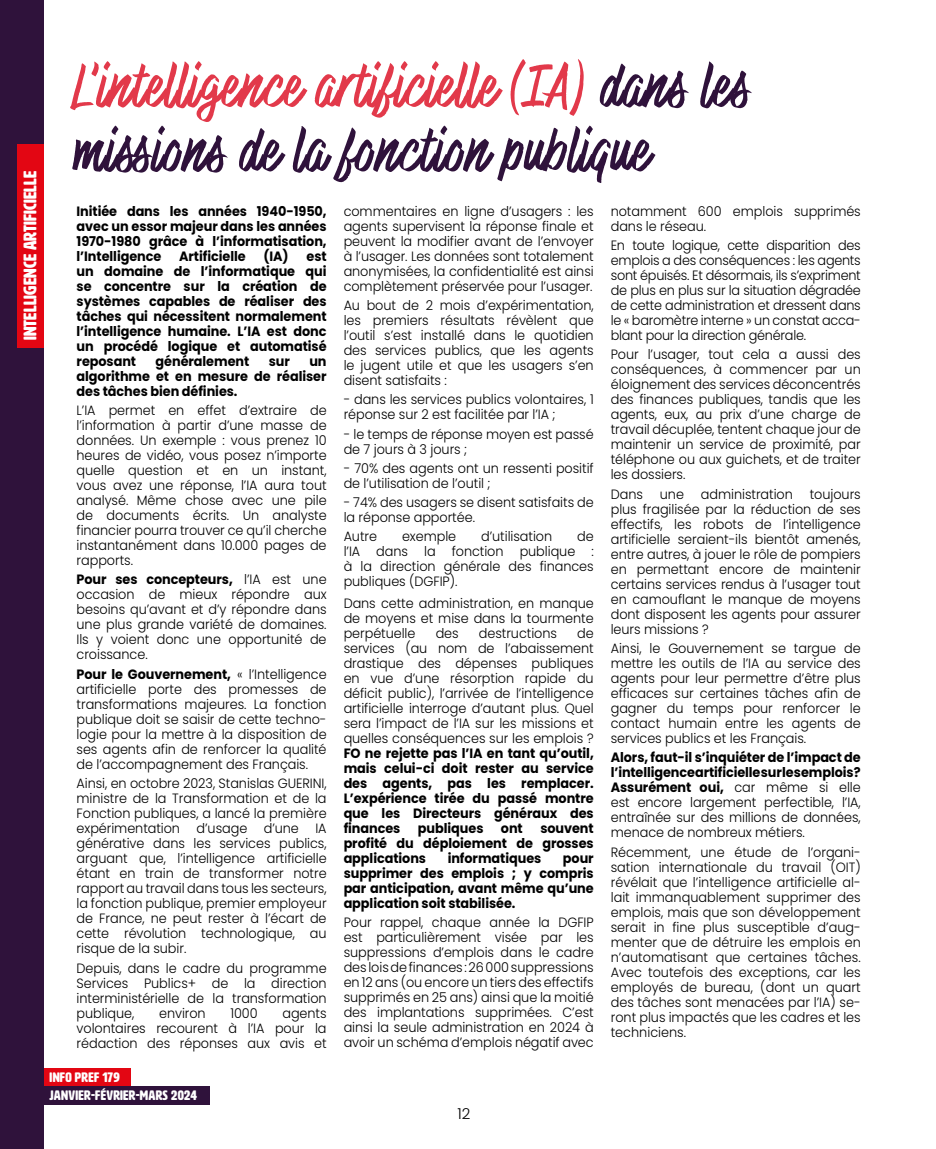
<style>
.page{position:relative;width:936px;height:1149px;background:#fff}
.page>*{position:absolute;margin:0;border:0;box-sizing:border-box;transform-origin:0 0}
.t1{font:55.5px/64.3px "Highest Praise";letter-spacing:.02em;color:#2f123b}
.t2{font:18px "HWT Artz";letter-spacing:.01em;color:#fff}
.t3{font:300 15px "Poppins";color:#000}
.A_texte_courant{font:300 13.5px/15px "Poppins";letter-spacing:-.005em;color:#000;text-align:justify;scale:.95 1}
.A_texte_courant-2{font:700 13.5px/15px "Poppins";letter-spacing:-.005em;color:#000;text-align:justify;scale:.95 1}
.t4{font:13.5px "HWT Artz";letter-spacing:.02em;color:#fff}
.s1{color:#e2394a}
.s2{font-weight:700}
</style>
<div class="page">
<div style="left:0;top:0;width:44px;height:1148px;background:#2f123b"></div>
<div style="left:18px;top:145px;width:26px;height:203px;background:#e30613"></div>
<div style="left:44px;top:1067px;width:86px;height:18px;background:#e30613"></div>
<div style="left:44px;top:1085px;width:165px;height:19px;background:#2f123b"></div>
<p class="t2" style="left:21px;top:340px;width:170px;rotate:-90deg">INTELLIGENCE ARTIFICIELLE</p>
<p class="t1" style="left:72px;top:55px;width:677px"><span class="s1">L’intelligence artificielle (IA)</span> dans les missions de la fonction publique</p>
<p class="A_texte_courant-2" style="left:77px;top:203px;width:265px">Initiée dans les années 1940-1950, avec un essor majeur dans les années 1970-1980 grâce à l’informatisation, l’Intelligence</p>
<p class="A_texte_courant-2" style="left:179px;top:248px;width:72px">Artificielle</p>
<p class="A_texte_courant-2" style="left:263px;top:248px;width:28px">(IA)</p>
<p class="A_texte_courant-2" style="left:77px;top:248px;width:265px;text-indent:230px">est un domaine de l’informatique qui se concentre sur la création de systèmes capables de réaliser des tâches qui nécessitent normalement l’intelligence humaine. L’IA est donc un procédé logique et automatisé reposant</p>
<p class="A_texte_courant-2" style="left:156px;top:353px;width:100px">généralement</p>
<p class="A_texte_courant-2" style="left:269px;top:353px;width:24px">sur</p>
<p class="A_texte_courant-2" style="left:77px;top:353px;width:265px;text-indent:233px">un algorithme et en mesure de réaliser des tâches bien définies.</p>
<p class="A_texte_courant" style="left:77px;top:403px;width:265px">L’IA permet en effet d’extraire de l’information à partir d’une masse de données. Un exemple : vous prenez 10 heures de vidéo, vous posez n’importe quelle question et en un instant, vous avez une réponse, l’IA aura tout analysé. Même chose avec une pile de documents écrits. Un analyste financier pourra trouver ce qu’il cherche instantanément dans 10.000 pages de rapports.</p>
<p class="A_texte_courant" style="left:77px;top:572px;width:265px"><span class="s2">Pour ses concepteurs,</span> l’IA est une occasion de mieux répondre aux besoins qu’avant et d’y répondre dans une plus grande variété de domaines.<br>Ils y voient donc une opportunité de croissance.</p>
<p class="A_texte_courant" style="left:77px;top:666px;width:265px"><span class="s2">Pour le Gouvernement,</span> « l’Intelligence artificielle porte des promesses de transformations majeures. La fonction publique doit se saisir de cette techno&shy;logie pour la mettre à la disposition de ses agents afin de renforcer la qualité de l’accompagnement des Français.</p>
<p class="A_texte_courant" style="left:77px;top:775px;width:265px">Ainsi, en octobre 2023, Stanislas GUERINI, ministre de la Transformation et de la Fonction publiques, a lancé la première expérimentation d’usage d’une IA générative dans les services publics, arguant que, l’intelligence artificielle étant en train de transformer notre rapport au travail dans tous les secteurs, la fonction publique, premier employeur de France, ne peut rester à l’écart de cette révolution technologique, au risque de la subir.</p>
<p class="A_texte_courant" style="left:77px;top:960px;width:265px">Depuis, dans le cadre du programme Services Publics+ de la direction interministérielle de la transformation publique,</p>
<p class="A_texte_courant" style="left:159px;top:1005px;width:51px">environ</p>
<p class="A_texte_courant" style="left:230px;top:1005px;width:30px">1000</p>
<p class="A_texte_courant" style="left:77px;top:1005px;width:265px;text-indent:206px">agents volontaires recourent à l’IA pour la rédaction des réponses aux avis et</p>
<p class="t4" style="left:50px;top:1069px;width:72px">INFO PREF 179</p>
<p class="t4" style="left:50px;top:1087px;width:149px">JANVIER-FÉVRIER-MARS 2024</p>
<p class="A_texte_courant" style="left:343px;top:203px;width:265px">commentaires en ligne d’usagers : les agents supervisent la réponse finale et peuvent la modifier avant de l’envoyer à l’usager. Les données sont totalement anonymisées, la confidentialité est ainsi complètement préservée pour l’usager.</p>
<p class="A_texte_courant" style="left:343px;top:298px;width:265px">Au bout de 2 mois d’expérimentation, les premiers résultats révèlent que l’outil s’est installé dans le quotidien des services publics, que les agents le jugent utile et que les usagers s’en disent satisfaits :</p>
<p class="A_texte_courant" style="left:343px;top:392px;width:265px">- dans les services publics volontaires, 1 réponse sur 2 est facilitée par l’IA ;</p>
<p class="A_texte_courant" style="left:343px;top:426px;width:265px">- le temps de réponse moyen est passé de 7 jours à 3 jours ;</p>
<p class="A_texte_courant" style="left:343px;top:460px;width:265px">- 70% des agents ont un ressenti positif de l’utilisation de l’outil ;</p>
<p class="A_texte_courant" style="left:343px;top:495px;width:265px">- 74% des usagers se disent satisfaits de la réponse apportée.</p>
<p class="A_texte_courant" style="left:343px;top:529px;width:37px">Autre</p>
<p class="A_texte_courant" style="left:402px;top:529px;width:58px">exemple</p>
<p class="A_texte_courant" style="left:481px;top:529px;width:76px">d’utilisation</p>
<p class="A_texte_courant" style="left:343px;top:529px;width:265px;text-indent:233px">de l’IA dans la fonction publique : à la direction générale des finances publiques (DGFIP).</p>
<p class="A_texte_courant" style="left:343px;top:595px;width:265px">Dans cette administration, en manque de moyens et mise dans la tourmente perpétuelle</p>
<p class="A_texte_courant" style="left:435px;top:625px;width:26px">des</p>
<p class="A_texte_courant" style="left:479px;top:625px;width:84px">destructions</p>
<p class="A_texte_courant" style="left:343px;top:625px;width:265px;text-indent:233px">de services (au nom de l’abaissement drastique des dépenses publiques en vue d’une résorption rapide du déficit public), l’arrivée de l’intelligence artificielle interroge d’autant plus. Quel sera l’impact de l’IA sur les missions et quelles conséquences sur les emplois ?<br><span class="s2">FO ne rejette pas l’IA en tant qu’outil, mais celui-ci doit rester au service des agents, pas les remplacer.<br>L’expérience tirée du passé montre que les Directeurs généraux des finances</span></p>
<p class="A_texte_courant-2" style="left:418px;top:820px;width:70px">publiques</p>
<p class="A_texte_courant-2" style="left:501px;top:820px;width:25px">ont</p>
<p class="A_texte_courant-2" style="left:343px;top:820px;width:265px;text-indent:197px">souvent profité du déploiement de grosses applications</p>
<p class="A_texte_courant-2" style="left:447px;top:850px;width:100px">informatiques</p>
<p class="A_texte_courant-2" style="left:343px;top:850px;width:265px;text-indent:219px">pour supprimer des emplois ; y compris par anticipation, avant même qu’une application soit stabilisée.</p>
<p class="A_texte_courant" style="left:343px;top:914px;width:265px">Pour rappel, chaque année la DGFIP est particulièrement visée par les suppressions d’emplois dans le cadre des lois de finances : 26 000 suppressions en 12 ans (ou encore un tiers des effectifs supprimés en 25 ans) ainsi que la moitié des implantations supprimées. C’est ainsi la seule administration en 2024 à avoir un schéma d’emplois négatif avec</p>
<p class="t3" style="left:457px;top:1104px;width:14px">12</p>
<p class="A_texte_courant" style="left:610px;top:203px;width:265px">notamment 600 emplois supprimés dans le réseau.</p>
<p class="A_texte_courant" style="left:610px;top:238px;width:265px">En toute logique, cette disparition des emplois a des conséquences : les agents sont épuisés. Et désormais, ils s’expriment de plus en plus sur la situation dégradée de cette administration et dressent dans le « baromètre interne » un constat acca&shy;blant pour la direction générale.</p>
<p class="A_texte_courant" style="left:610px;top:347px;width:265px">Pour l’usager, tout cela a aussi des conséquences, à commencer par un éloignement des services déconcentrés des finances publiques, tandis que les agents, eux, au prix d’une charge de travail décuplée, tentent chaque jour de maintenir un service de proximité, par téléphone ou aux guichets, et de traiter les dossiers.</p>
<p class="A_texte_courant" style="left:610px;top:486px;width:35px">Dans</p>
<p class="A_texte_courant" style="left:660px;top:486px;width:27px">une</p>
<p class="A_texte_courant" style="left:701px;top:486px;width:98px">administration</p>
<p class="A_texte_courant" style="left:610px;top:486px;width:265px;text-indent:199px">toujours plus fragilisée par la réduction de ses effectifs, les robots de l’intelligence artificielle seraient-ils bientôt amenés, entre autres, à jouer le rôle de pompiers en permettant encore de maintenir certains services rendus à l’usager tout en camouflant le manque de moyens dont disposent les agents pour assurer leurs missions ?</p>
<p class="A_texte_courant" style="left:610px;top:640px;width:265px">Ainsi, le Gouvernement se targue de mettre les outils de l’IA au service des agents pour leur permettre d’être plus efficaces sur certaines tâches afin de gagner du temps pour renforcer le contact humain entre les agents de services publics et les Français.</p>
<p class="A_texte_courant" style="left:610px;top:750px;width:265px"><span class="s2">Alors, faut-il s’inquiéter de l’impact de l’intelligence artificielle sur les emplois ?<br>Assurément oui,</span> car même si elle est encore largement perfectible, l’IA, entraînée sur des millions de données, menace de nombreux métiers.</p>
<p class="A_texte_courant" style="left:610px;top:844px;width:265px">Récemment, une étude de l’organi&shy;sation internationale du travail (OIT) révélait que l’intelligence artificielle al&shy;lait immanquablement supprimer des emplois, mais que son développement serait in fine plus susceptible d’aug&shy;menter que de détruire les emplois en n’automatisant que certaines tâches.<br>Avec toutefois des exceptions, car les employés de bureau, (dont un quart des tâches sont menacées par l’IA) se&shy;ront plus impactés que les cadres et les techniciens.</p>
</div>
